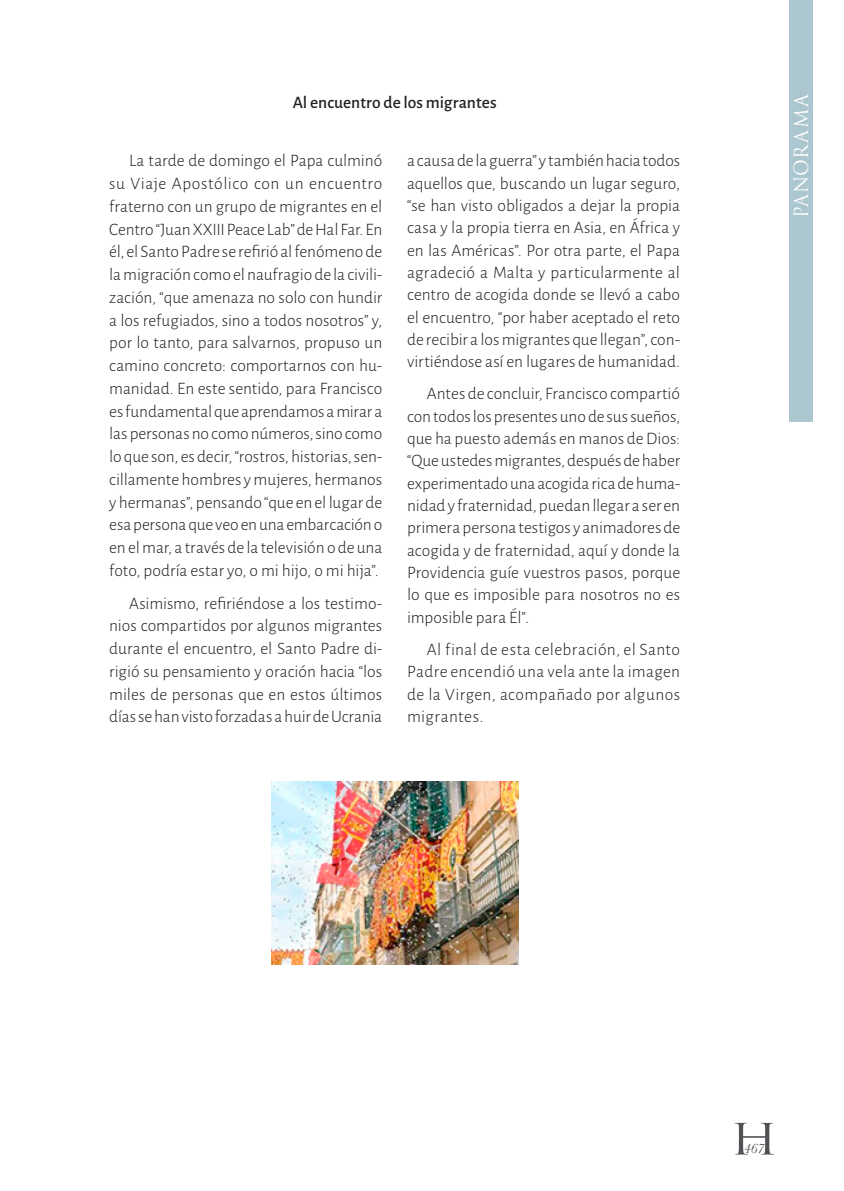
<style>
.page{position:relative;width:844px;height:1191px;background:#fff}
.page>*{position:absolute;margin:0;border:0;box-sizing:border-box;transform-origin:0 0}
.t1{font:42px "Trajan Pro";color:#515255;scale:1.2 1}
.t2{font:19.25px "Trajan Pro";letter-spacing:-.005em;color:#fff;scale:.95 1}
.Texto_general_Pano{font:300 17.5px/22.8px "Alegreya Sans";letter-spacing:.005em;color:#231f20;text-align:justify}
.Subtítulo_Panorama{font:500 17.5px "Alegreya Sans";color:#231f20}
.t3{font:italic 14px "Baskerville";color:#515255}
</style>
<div class="page">
<img style="left:271px;top:781px;width:247px;height:183px">
<div style="left:789px;top:0;width:23px;height:422px;background:#abc6cf"></div>
<p class="Subtítulo_Panorama" style="left:292px;top:90px;width:205px">Al encuentro de los migrantes</p>
<p class="Texto_general_Pano" style="left:109px;top:149px;width:274px;text-indent:20px">La tarde de domingo el Papa culminó su Viaje Apostólico con un encuentro fraterno con un grupo de migrantes en el Centro “Juan XXIII Peace Lab” de Hal Far. En él, el Santo Padre se refirió al fenómeno de la migración como el naufragio de la civili&shy;zación, “que amenaza no solo con hundir a los refugiados, sino a todos nosotros” y, por lo tanto, para salvarnos, propuso un camino concreto: comportarnos con hu&shy;manidad. En este sentido, para Francisco es fundamental que aprendamos a mirar a las personas no como números, sino como lo que son, es decir, “rostros, historias, sen&shy;cillamente hombres y mujeres, hermanos y hermanas”, pensando “que en el lugar de esa persona que veo en una embarcación o en el mar, a través de la televisión o de una foto, podría estar yo, o mi hijo, o mi hija”.</p>
<p class="Texto_general_Pano" style="left:109px;top:591px;width:274px;text-indent:20px">Asimismo, refiriéndose a los testimo&shy;nios compartidos por algunos migrantes durante el encuentro, el Santo Padre di&shy;rigió su pensamiento y oración hacia “los miles de personas que en estos últimos días se han visto forzadas a huir de Ucrania</p>
<p class="Texto_general_Pano" style="left:407px;top:149px;width:274px;line-height:22.2px">a causa de la guerra” y también hacia todos aquellos que, buscando un lugar seguro, “se han visto obligados a dejar la propia casa y la propia tierra en Asia, en África y en las Américas”. Por otra parte, el Papa agradeció a Malta y particularmente al centro de acogida donde se llevó a cabo el encuentro, “por haber aceptado el reto de recibir a los migrantes que llegan”, con&shy;virtiéndose así en lugares de humanidad.</p>
<p class="Texto_general_Pano" style="left:407px;top:382px;width:274px;line-height:22.2px;text-indent:20px">Antes de concluir, Francisco compartió con todos los presentes uno de sus sueños, que ha puesto además en manos de Dios: “Que ustedes migrantes, después de haber experimentado una acogida rica de huma&shy;nidad y fraternidad, puedan llegar a ser en primera persona testigos y animadores de acogida y de fraternidad, aquí y donde la Providencia guíe vuestros pasos, porque lo que es imposible para nosotros no es imposible para Él”.</p>
<p class="Texto_general_Pano" style="left:407px;top:637px;width:274px;text-indent:20px">Al final de esta celebración, el Santo Padre encendió una vela ante la imagen de la Virgen, acompañado por algunos migrantes.</p>
<p class="t2" style="left:788px;top:218px;width:133px;rotate:-90deg">PANORAMA</p>
<h1 class="t1" style="left:729px;top:1112px;width:42px">H</h1>
<p class="t3" style="left:743px;top:1138px;width:22px">467</p>
</div>
